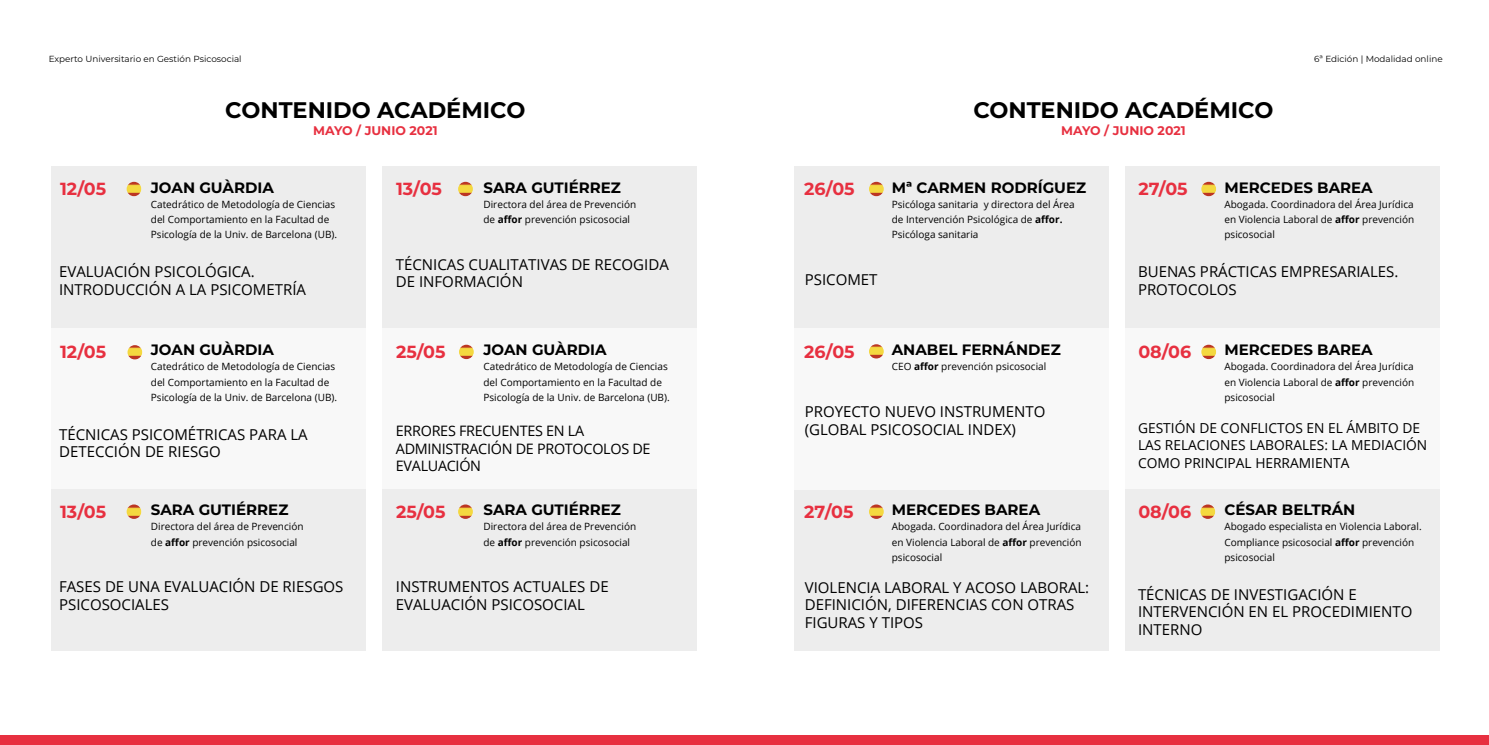
<style>
.page{position:relative;width:1489px;height:745px;background:#fff}
.page>*{position:absolute;margin:0;border:0;box-sizing:border-box;transform-origin:0 0}
.t1{font:700 22.5px "Montserrat";color:#000}
.t2{font:700 17.5px "Montserrat";color:#e73040}
.t3{font:15px/17.5px "Open Sans";color:#000}
.t4{font:700 15px "Montserrat";color:#000}
.t5{font:14.38px/17.5px "Open Sans";letter-spacing:-.02em;color:#000}
.t6{font:13.75px/17.5px "Open Sans";color:#000}
.t7{font:700 12.5px "Montserrat";color:#e73040}
.t8{font:10px/15px "Open Sans";color:#000}
.t9{font:8.88px "Montserrat";color:#000}
.s1{font-weight:700}
</style>
<div class="page">
<div style="left:0;top:734px;width:1488px;height:10px;background:#e73040"></div>
<div style="left:1125px;top:167px;width:314px;height:161px;background:#ededed"></div>
<img style="left:1201px;top:182px;width:14px;height:14px;border-radius:7px">
<div style="left:51px;top:328px;width:314px;height:161px;background:#f8f8f8"></div>
<img style="left:127px;top:345px;width:15px;height:14px;border-radius:7px">
<div style="left:1125px;top:328px;width:314px;height:161px;background:#f8f8f8"></div>
<div style="left:794px;top:167px;width:314px;height:161px;background:#ededed"></div>
<div style="left:794px;top:489px;width:314px;height:161px;background:#ededed"></div>
<div style="left:1125px;top:489px;width:314px;height:161px;background:#ededed"></div>
<div style="left:794px;top:328px;width:314px;height:161px;background:#f8f8f8"></div>
<img style="left:869px;top:344px;width:14px;height:14px;border-radius:7px">
<img style="left:1201px;top:344px;width:14px;height:15px;border-radius:7px">
<img style="left:869px;top:182px;width:14px;height:14px;border-radius:7px">
<img style="left:869px;top:504px;width:14px;height:14px;border-radius:7px">
<div style="left:382px;top:328px;width:314px;height:161px;background:#f8f8f8"></div>
<img style="left:459px;top:344px;width:15px;height:15px;border-radius:7px">
<div style="left:51px;top:167px;width:314px;height:161px;background:#ededed"></div>
<div style="left:382px;top:167px;width:314px;height:161px;background:#ededed"></div>
<div style="left:51px;top:489px;width:314px;height:161px;background:#ededed"></div>
<div style="left:382px;top:489px;width:314px;height:161px;background:#ededed"></div>
<img style="left:127px;top:182px;width:14px;height:14px;border-radius:7px">
<img style="left:458px;top:182px;width:15px;height:14px;border-radius:7px">
<img style="left:127px;top:504px;width:14px;height:14px;border-radius:7px">
<img style="left:458px;top:504px;width:15px;height:14px;border-radius:7px">
<img style="left:1200px;top:504px;width:15px;height:14px;border-radius:7px">
<p class="t9" style="left:49px;top:53px;width:194px">Experto Universitario en Gestión Psicosocial</p>
<p class="t9" style="left:1314px;top:53px;width:130px">6ª Edición | Modalidad online</p>
<h1 class="t1" style="left:225px;top:94px;width:301px">CONTENIDO ACADÉMICO</h1>
<p class="t7" style="left:313px;top:121px;width:126px">MAYO / JUNIO 2021</p>
<h1 class="t1" style="left:973px;top:94px;width:301px">CONTENIDO ACADÉMICO</h1>
<p class="t7" style="left:1061px;top:121px;width:126px">MAYO / JUNIO 2021</p>
<h3 class="t4" style="left:151px;top:176px;width:124px">JOAN GUÀRDIA</h3>
<p class="t8" style="left:151px;top:196px;width:188px">Catedrático de Metodología de Ciencias del Comportamiento en la Facultad de<br>Psicología de la Univ. de Barcelona (UB).</p>
<h3 class="t3" style="left:59px;top:262px;width:248px">EVALUACIÓN PSICOLÓGICA.<br>INTRODUCCIÓN A LA PSICOMETRÍA</h3>
<h2 class="t2" style="left:60px;top:176px;width:48px">12/05</h2>
<h3 class="t4" style="left:483px;top:176px;width:139px">SARA GUTIÉRREZ</h3>
<p class="t8" style="left:483px;top:196px;width:154px">Directora del área de Prevención de <span class="s1">affor</span> prevención psicosocial</p>
<h3 class="t3" style="left:396px;top:255px;width:274px">TÉCNICAS CUALITATIVAS DE RECOGIDA<br>DE INFORMACIÓN</h3>
<h2 class="t2" style="left:396px;top:176px;width:48px">13/05</h2>
<h2 class="t2" style="left:804px;top:176px;width:52px">26/05</h2>
<h3 class="t3" style="left:804px;top:270px;width:74px">PSICOMET</h3>
<h3 class="t4" style="left:891px;top:176px;width:196px">Mª CARMEN RODRÍGUEZ</h3>
<p class="t8" style="left:891px;top:196px;width:184px">Psicóloga sanitaria y directora del Área de Intervención Psicológica de <span class="s1">affor.<br></span>Psicóloga sanitaria</p>
<h2 class="t2" style="left:1138px;top:176px;width:51px">27/05</h2>
<h3 class="t4" style="left:1224px;top:176px;width:150px">MERCEDES BAREA</h3>
<p class="t8" style="left:1224px;top:196px;width:191px;text-align:justify">Abogada. Coordinadora del Área Jurídica en Violencia Laboral de <span class="s1">affor</span> prevención psicosocial</p>
<h3 class="t3" style="left:1137px;top:262px;width:262px">BUENAS PRÁCTICAS EMPRESARIALES.<br>PROTOCOLOS</h3>
<h3 class="t4" style="left:151px;top:339px;width:124px">JOAN GUÀRDIA</h3>
<p class="t8" style="left:151px;top:359px;width:188px">Catedrático de Metodología de Ciencias del Comportamiento en la Facultad de<br>Psicología de la Univ. de Barcelona (UB).</p>
<h3 class="t3" style="left:59px;top:425px;width:250px">TÉCNICAS PSICOMÉTRICAS PARA LA<br>DETECCIÓN DE RIESGO</h3>
<h2 class="t2" style="left:60px;top:339px;width:48px">12/05</h2>
<h3 class="t4" style="left:483px;top:339px;width:124px">JOAN GUÀRDIA</h3>
<p class="t8" style="left:483px;top:359px;width:188px">Catedrático de Metodología de Ciencias del Comportamiento en la Facultad de<br>Psicología de la Univ. de Barcelona (UB).</p>
<h3 class="t5" style="left:396px;top:421px;width:256px">ERRORES FRECUENTES EN LA<br>ADMINISTRACIÓN DE PROTOCOLOS DE<br>EVALUACIÓN</h3>
<h2 class="t2" style="left:396px;top:339px;width:51px">25/05</h2>
<h3 class="t4" style="left:891px;top:339px;width:170px">ANABEL FERNÁNDEZ</h3>
<p class="t8" style="left:891px;top:359px;width:156px">CEO <span class="s1">affor</span> prevención psicosocial</p>
<h3 class="t3" style="left:804px;top:402px;width:242px">PROYECTO NUEVO INSTRUMENTO (GLOBAL PSICOSOCIAL INDEX)</h3>
<h2 class="t2" style="left:804px;top:339px;width:52px">26/05</h2>
<h2 class="t2" style="left:1138px;top:339px;width:54px">08/06</h2>
<h3 class="t4" style="left:1224px;top:339px;width:150px">MERCEDES BAREA</h3>
<p class="t8" style="left:1224px;top:359px;width:191px;text-align:justify">Abogada. Coordinadora del Área Jurídica en Violencia Laboral de <span class="s1">affor</span> prevención psicosocial</p>
<h3 class="t6" style="left:1137px;top:418px;width:291px">GESTIÓN DE CONFLICTOS EN EL ÁMBITO DE<br>LAS RELACIONES LABORALES: LA MEDIACIÓN<br>COMO PRINCIPAL HERRAMIENTA</h3>
<h3 class="t4" style="left:151px;top:499px;width:139px">SARA GUTIÉRREZ</h3>
<p class="t8" style="left:151px;top:518px;width:154px">Directora del área de Prevención de <span class="s1">affor</span> prevención psicosocial</p>
<h3 class="t3" style="left:59px;top:577px;width:286px">FASES DE UNA EVALUACIÓN DE RIESGOS<br>PSICOSOCIALES</h3>
<h2 class="t2" style="left:60px;top:498px;width:48px">13/05</h2>
<h3 class="t4" style="left:483px;top:499px;width:139px">SARA GUTIÉRREZ</h3>
<p class="t8" style="left:483px;top:518px;width:154px">Directora del área de Prevención de <span class="s1">affor</span> prevención psicosocial</p>
<h3 class="t3" style="left:396px;top:577px;width:214px">INSTRUMENTOS ACTUALES DE<br>EVALUACIÓN PSICOSOCIAL</h3>
<h2 class="t2" style="left:396px;top:498px;width:51px">25/05</h2>
<h2 class="t2" style="left:804px;top:498px;width:51px">27/05</h2>
<h3 class="t4" style="left:891px;top:499px;width:150px">MERCEDES BAREA</h3>
<p class="t8" style="left:891px;top:518px;width:191px;text-align:justify">Abogada. Coordinadora del Área Jurídica en Violencia Laboral de <span class="s1">affor</span> prevención psicosocial</p>
<h3 class="t3" style="left:804px;top:577px;width:286px">VIOLENCIA LABORAL Y ACOSO LABORAL:<br>DEFINICIÓN, DIFERENCIAS CON OTRAS<br>FIGURAS Y TIPOS</h3>
<h3 class="t4" style="left:1224px;top:499px;width:132px">CÉSAR BELTRÁN</h3>
<p class="t8" style="left:1224px;top:518px;width:199px">Abogado especialista en Violencia Laboral.<br>Compliance psicosocial <span class="s1">affor</span> prevención psicosocial</p>
<h3 class="t3" style="left:1137px;top:584px;width:276px">TÉCNICAS DE INVESTIGACIÓN E<br>INTERVENCIÓN EN EL PROCEDIMIENTO<br>INTERNO</h3>
<h2 class="t2" style="left:1138px;top:498px;width:54px">08/06</h2>
</div>
